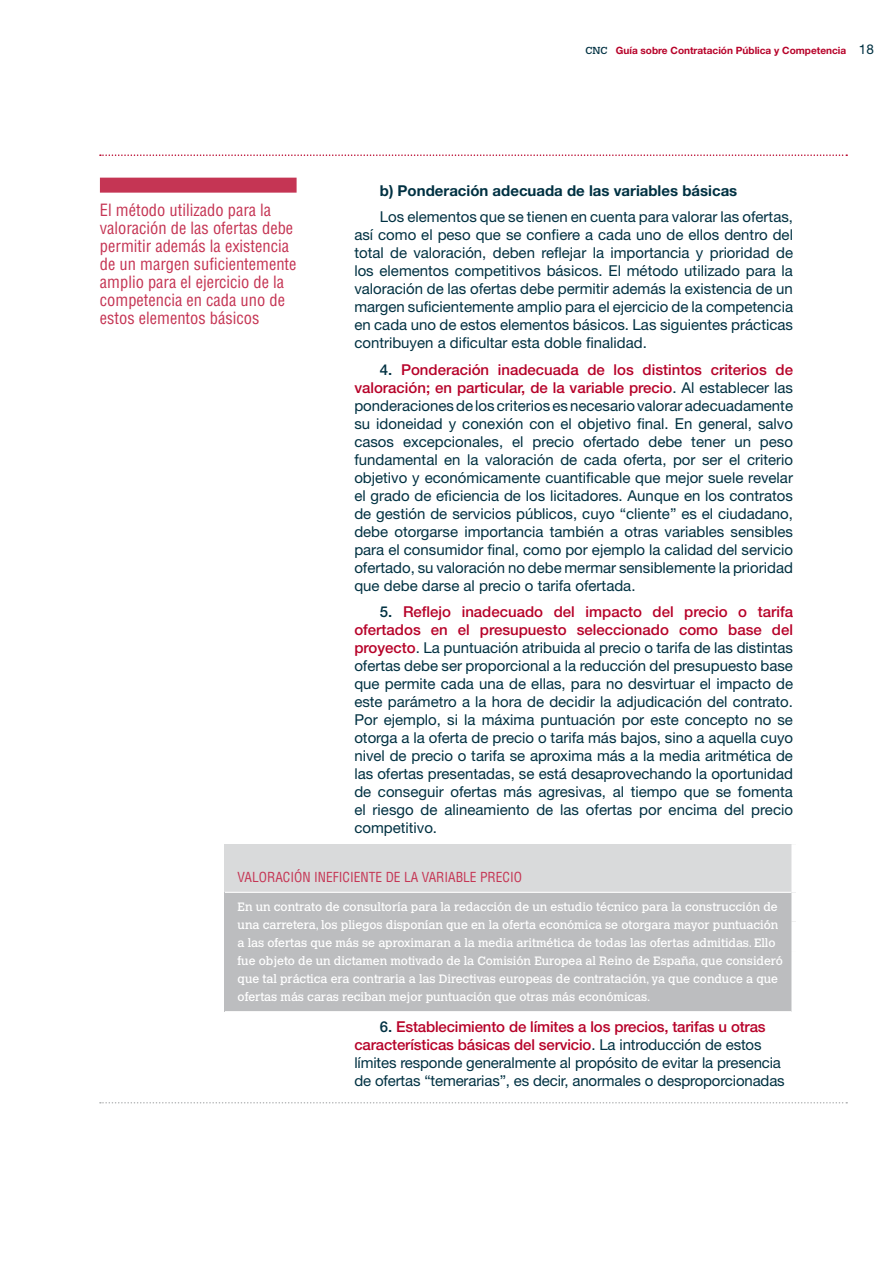
<style>
.page{position:relative;width:893px;height:1263px;background:#fff}
.page>*{position:absolute;margin:0;border:0;box-sizing:border-box;transform-origin:0 0}
.t1{font:condensed 16.5px/18px "Helvetica";color:#c53554}
.t2{font:15px/18px "Helvetica Neue";color:#003142;text-align:justify}
.t3{font:700 15px "Helvetica Neue";color:#003142}
.t4{font:condensed 13.5px "Helvetica";color:#c53554}
.t5{font:12px/18px "Calvert MT Std";letter-spacing:-.005em;color:#fff}
.t6{font:700 10.05px "Helvetica Neue";color:#b70229}
.s1{font-family:"Calvert MT Std";font-weight:400;color:#003142}
.s2{font-weight:400;font-size:13.5px;color:#003142}
.s3{font-weight:500}
.s4{font-weight:500;color:#b70229}
</style>
<div class="page">
<svg style="left:100px;top:1102px;width:747px;height:1px"></svg>
<svg style="left:100px;top:154px;width:747px;height:2px"></svg>
<div style="left:225px;top:844px;width:571px;height:48px;background:#d9dadb"></div>
<div style="left:225px;top:892px;width:571px;height:120px;background:#bcbdbf"></div>
<div style="left:791px;top:844px;width:9px;height:48px;background:#fff"></div>
<div style="left:791px;top:892px;width:9px;height:30px;background:#fff"></div>
<div style="left:791px;top:922px;width:9px;height:29px;background:#fff"></div>
<div style="left:791px;top:951px;width:9px;height:61px;background:#fff"></div>
<hr style="left:225px;top:892px;width:566px;height:1px;background:#fff">
<hr style="left:225px;top:1011px;width:566px;height:1px;background:#fff">
<div style="left:100px;top:178px;width:197px;height:15px;background:#c53554"></div>
<p class="t1" style="left:100px;top:201px;width:198px">El método utilizado para la valoración de las ofertas debe permitir además la existencia de un margen suficientemente amplio para el ejercicio de la competencia en cada uno de estos elementos básicos</p>
<p class="t6" style="left:585px;top:44px;width:290px"><span class="s1">CNC</span> Guía sobre Contratación Pública y Competencia <span class="s2">18</span></p>
<p class="t3" style="left:380px;top:181px;width:359px">b) Ponderación adecuada de las variables básicas</p>
<p class="t2" style="left:354px;top:208px;width:440px;text-indent:26px">Los elementos que se tienen en cuenta para valorar las ofertas, así como el peso que se confiere a cada uno de ellos dentro del total de valoración, deben reflejar la importancia y prioridad de los elementos competitivos básicos. El método utilizado para la valoración de las ofertas debe permitir además la existencia de un margen suficientemente amplio para el ejercicio de la competencia en cada uno de estos elementos básicos. Las siguientes prácticas contribuyen a dificultar esta doble finalidad.</p>
<p class="t2" style="left:354px;top:360px;width:440px;text-indent:26px"><span class="s3">4.</span> <span class="s4">Ponderación inadecuada de los distintos criterios de valoración; en particular, de la variable precio</span>. Al establecer las ponderaciones de los criterios es necesario valorar adecuadamente su idoneidad y conexión con el objetivo final. En general, salvo casos excepcionales, el precio ofertado debe tener un peso fundamental en la valoración de cada oferta, por ser el criterio objetivo y económicamente cuantificable que mejor suele revelar el grado de eficiencia de los licitadores. Aunque en los contratos de gestión de servicios públicos, cuyo “cliente” es el ciudadano, debe otorgarse importancia también a otras variables sensibles para el consumidor final, como por ejemplo la calidad del servicio ofertado, su valoración no debe mermar sensiblemente la prioridad que debe darse al precio o tarifa ofertada.</p>
<p class="t2" style="left:354px;top:603px;width:440px;text-indent:26px"><span class="s3">5.</span> <span class="s4">Reflejo inadecuado del impacto del precio o tarifa ofertados en el presupuesto seleccionado como base del proyecto</span>. La puntuación atribuida al precio o tarifa de las distintas ofertas debe ser proporcional a la reducción del presupuesto base que permite cada una de ellas, para no desvirtuar el impacto de este parámetro a la hora de decidir la adjudicación del contrato.<br>Por ejemplo, si la máxima puntuación por este concepto no se otorga a la oferta de precio o tarifa más bajos, sino a aquella cuyo nivel de precio o tarifa se aproxima más a la media aritmética de las ofertas presentadas, se está desaprovechando la oportunidad de conseguir ofertas más agresivas, al tiempo que se fomenta el riesgo de alineamiento de las ofertas por encima del precio competitivo.</p>
<p class="t4" style="left:238px;top:869px;width:16px">Valoración</p>
<p class="t4" style="left:314px;top:869px;width:8px">ineficiente</p>
<p class="t4" style="left:386px;top:869px;width:44px">delavaria</p>
<p class="t4" style="left:456px;top:869px;width:33px">ble precio</p>
<p class="t5" style="left:238px;top:898px;width:547px">En un contrato de consultoría para la redacción de un estudio técnico para la construcción de una carretera, los pliegos disponían que en la oferta económica se otorgara mayor puntuación a las ofertas que más se aproximaran a la media aritmética de todas las ofertas admitidas. Ello fue objeto de un dictamen motivado de la Comisión Europea al Reino de España, que consideró que tal práctica era contraria a las Directivas europeas de contratación, ya que conduce a que ofertas más caras reciban mejor puntuación que otras más económicas.</p>
<p class="t2" style="left:354px;top:1017px;width:432px;text-align:left;text-indent:26px"><span class="s3">6.</span> <span class="s4">Establecimiento de límites a los precios, tarifas u otras características básicas del servicio</span>. La introducción de estos límites responde generalmente al propósito de evitar la presencia de ofertas “temerarias”, es decir, anormales o desproporcionadas</p>
</div>
